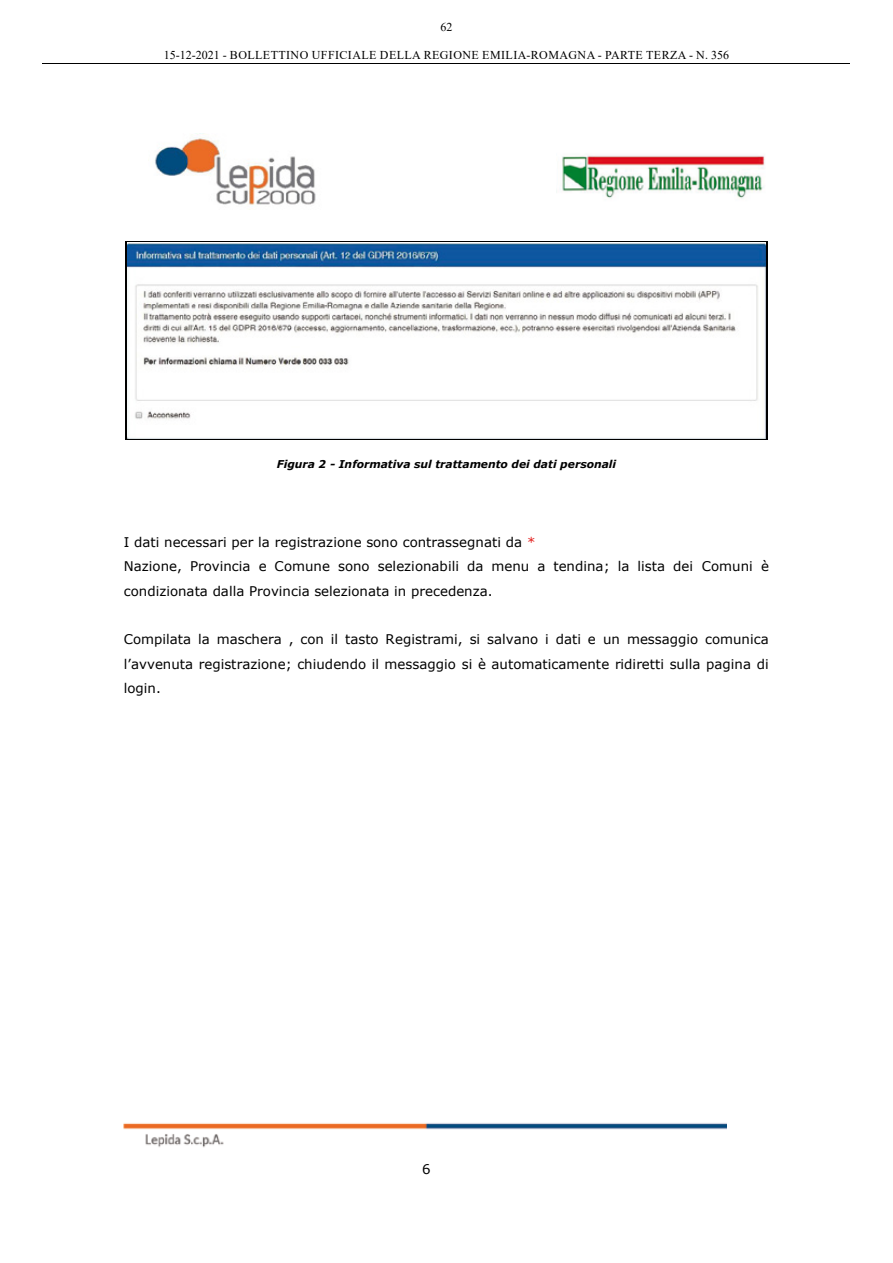
<style>
.page{position:relative;width:893px;height:1263px;background:#fff}
.page>*{position:absolute;margin:0;border:0;box-sizing:border-box;transform-origin:0 0}
.t1{font:13.35px/24.5px "Verdana";color:#000}
.t2{font:12px "Times New Roman";letter-spacing:.035em;color:#000}
.t3{font:italic 700 10.8px "Verdana";color:#000}
.s1{color:#e42321}
</style>
<div class="page">
<hr style="left:43px;top:64px;width:807px;height:1px;background:#000">
<img style="left:556px;top:155px;width:209px;height:44px">
<img style="left:124px;top:1123px;width:603px;height:25px">
<img style="left:155px;top:133px;width:161px;height:77px">
<hr style="left:127px;top:241px;width:639px;height:2px;background:#000">
<hr style="left:126px;top:243px;width:1px;height:195px;background:#000">
<hr style="left:766px;top:243px;width:1px;height:195px;background:#000">
<hr style="left:127px;top:438px;width:639px;height:1px;background:#000">
<img style="left:127px;top:243px;width:639px;height:195px">
<p class="t2" style="left:440px;top:19px;width:13px">62</p>
<p class="t2" style="left:164px;top:47px;width:567px">15-12-2021 - BOLLETTINO UFFICIALE DELLA REGIONE EMILIA-ROMAGNA - PARTE TERZA - N. 356</p>
<p class="t3" style="left:277px;top:456px;width:341px">Figura 2 - Informativa sul trattamento dei dati personali</p>
<p class="t1" style="left:124px;top:529px;width:646px">I dati necessari per la registrazione sono contrassegnati da <span class="s1">*<br></span>Nazione, Provincia e Comune sono selezionabili da menu a tendina; la lista dei Comuni è condizionata dalla Provincia selezionata in precedenza.</p>
<p class="t1" style="left:124px;top:627px;width:646px;text-align:justify">Compilata la maschera , con il tasto Registrami, si salvano i dati e un messaggio comunica l’avvenuta registrazione; chiudendo il messaggio si è automaticamente ridiretti sulla pagina di login.</p>
<p class="t1" style="left:422px;top:1157px;width:10px">6</p>
</div>
